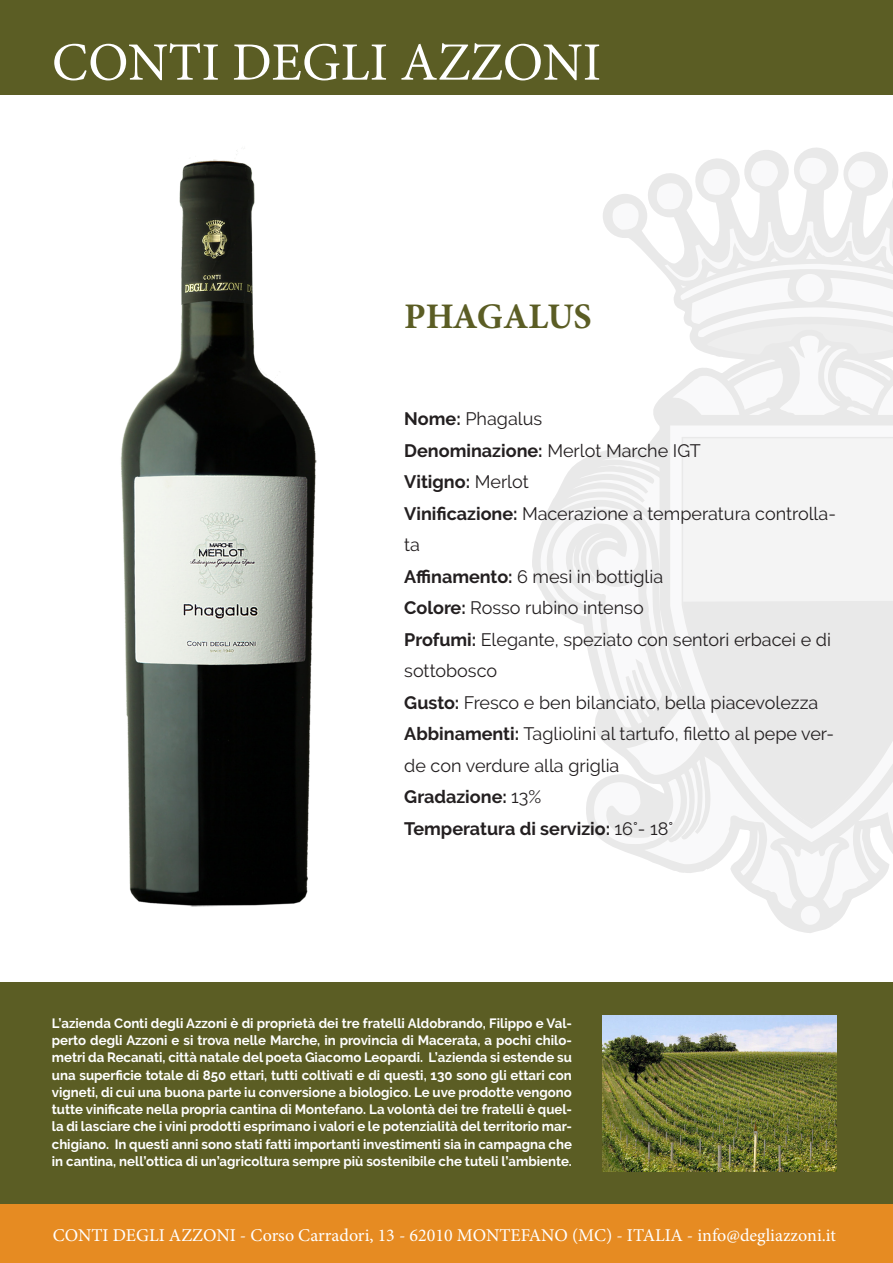
<style>
.page{position:relative;width:893px;height:1263px;background:#fff}
.page>*{position:absolute;margin:0;border:0;box-sizing:border-box;transform-origin:0 0}
.t1{font:54px "Minion Pro";color:#fff}
.t2{font:700 36px "Minion Pro";letter-spacing:-.005em;color:#5b5d24}
.t3{font:18px/31.5px "Raleway";color:#231f20}
.t4{font:18px "Minion Pro";color:#fff}
.t5{font:700 18px "Raleway";color:#231f20}
.t6{font:700 13.5px/17.2px "Raleway";color:#fff;text-align:justify}
.s1{font-weight:700}
.s2{font-weight:400}
</style>
<div class="page">
<div style="left:0;top:982px;width:893px;height:281px;background:#5b5d24"></div>
<div style="left:0;top:0;width:893px;height:95px;background:#5b5d24"></div>
<img style="left:602px;top:1015px;width:235px;height:157px">
<div style="left:0;top:1204px;width:893px;height:59px;background:#e68b22"></div>
<svg style="left:532px;top:198px;width:315px;height:735px"></svg>
<svg style="left:540px;top:507px;width:349px;height:402px"></svg>
<svg style="left:558px;top:375px;width:101px;height:400px"></svg>
<svg style="left:612px;top:147px;width:281px;height:332px"></svg>
<svg style="left:659px;top:415px;width:234px;height:439px;fill:#e9e9e9"></svg>
<svg style="left:670px;top:425px;width:223px;height:417px"></svg>
<div style="left:801px;top:906px;width:19px;height:19px;background:#f9f9fa;border-radius:50%"></div>
<div style="left:683px;top:438px;width:210px;height:163px;background:#f4f4f4"></div>
<svg style="left:683px;top:601px;width:210px;height:224px;fill:#e9e9e9"></svg>
<img style="left:121px;top:150px;width:196px;height:757px">
<h1 class="t1" style="left:52px;top:26px;width:551px">CONTI DEGLI AZZONI</h1>
<p class="t2" style="left:404px;top:291px;width:189px">PHAGALUS</p>
<p class="t3" style="left:404px;top:403px;width:139px"><span class="s1">Nome:</span> Phagalus</p>
<p class="t3" style="left:404px;top:434px;width:298px"><span class="s1">Denominazione:</span> Merlot Marche IGT</p>
<p class="t5" style="left:404px;top:471px;width:126px">Vitigno: <span class="s2">Merlot</span></p>
<p class="t3" style="left:404px;top:497px;width:433px"><span class="s1">Vinificazione:</span> Macerazione a temperatura controlla&shy;ta</p>
<p class="t3" style="left:404px;top:560px;width:260px"><span class="s1">Affinamento:</span> 6 mesi in bottiglia</p>
<p class="t3" style="left:404px;top:592px;width:241px"><span class="s1">Colore:</span> Rosso rubino intenso</p>
<p class="t3" style="left:404px;top:623px;width:428px"><span class="s1">Profumi:</span> Elegante, speziato con sentori erbacei e di sottobosco</p>
<p class="t3" style="left:404px;top:686px;width:416px"><span class="s1">Gusto:</span> Fresco e ben bilanciato, bella piacevolezza</p>
<p class="t3" style="left:404px;top:718px;width:431px"><span class="s1">Abbinamenti:</span> Tagliolini al tartufo, filetto al pepe ver&shy;de con verdure alla griglia</p>
<p class="t5" style="left:404px;top:786px;width:139px">Gradazione: <span class="s2">13%</span></p>
<p class="t5" style="left:404px;top:818px;width:270px">Temperatura di servizio: <span class="s2">16°- 18°</span></p>
<p class="t6" style="left:52px;top:1015px;width:522px">L’azienda Conti degli Azzoni è di proprietà dei tre fratelli Aldobrando, Filippo e Val&shy;perto degli Azzoni e si trova nelle Marche, in provincia di Macerata, a pochi chilo&shy;metri da Recanati, città natale del poeta Giacomo Leopardi. L’azienda si estende su una superficie totale di 850 ettari, tutti coltivati e di questi, 130 sono gli ettari con vigneti, di cui una buona parte iu conversione a biologico. Le uve prodotte vengono tutte vinificate nella propria cantina di Montefano. La volontà dei tre fratelli è quel&shy;la di lasciare che i vini prodotti esprimano i valori e le potenzialità del territorio mar&shy;chigiano. In questi anni sono stati fatti importanti investimenti sia in campagna che in cantina, nell’ottica di un’agricoltura sempre più sostenibile che tuteli l’ambiente.</p>
<h3 class="t4" style="left:53px;top:1223px;width:785px">CONTI DEGLI AZZONI - Corso Carradori, 13 - 62010 MONTEFANO (MC) - ITALIA - info@degliazzoni.it</h3>
</div>
